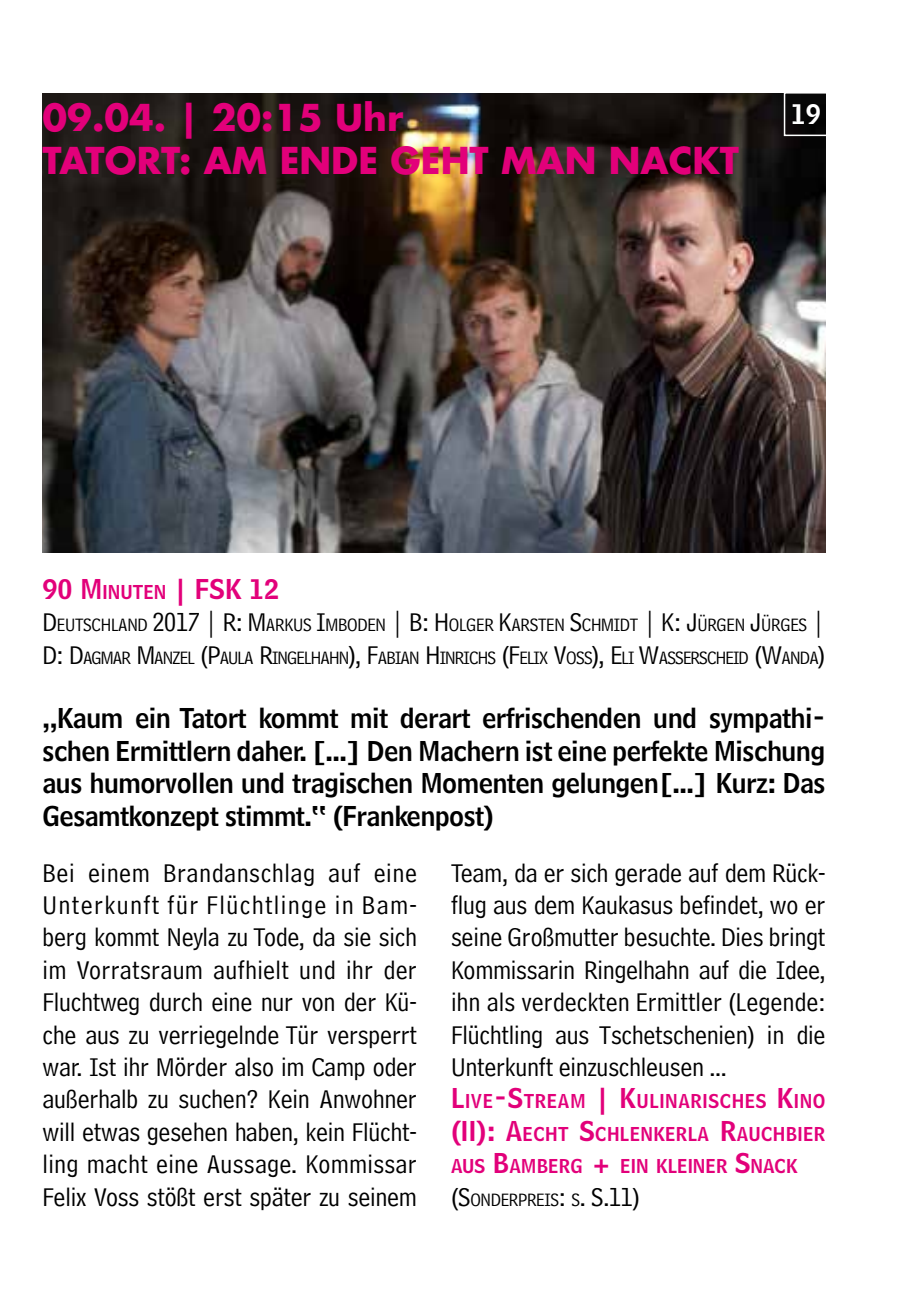
<style>
.page{position:relative;width:919px;height:1310px;background:#fff}
.page>*{position:absolute;margin:0;border:0;box-sizing:border-box;transform-origin:0 0}
.t1{font:700 36px "Futura Std";color:#e2007a}
.t2{font:27px/32.4px "Bell Centennial Address";letter-spacing:-.01em;color:#000;text-align:justify}
.t3{font:27px/32.4px "Bell Centennial Name And Number";letter-spacing:-.02em;color:#000;text-align:justify}
.t4{font:27px "Bell Centennial Name And Number";color:#e2007a}
.t5{font:27px "Bell Centennial Name And Number";color:#fff}
.t6{font:18.9px/32.4px "Bell Centennial Address";letter-spacing:-.015em;color:#000}
.t7{font:18.9px/32.4px "Bell Centennial Name And Number";letter-spacing:.015em;color:#e2007a;text-align:justify}
.s1{font-size:18.9px}
.s2{font-size:27px}
</style>
<div class="page">
<img style="left:43px;top:94px;width:782px;height:459px">
<div style="left:783px;top:92px;width:44px;height:44px;border:2px solid #fff"></div>
<h1 class="t1" style="left:43px;top:94px;width:362px">09.04. | 20:15 Uhr</h1>
<p class="t5" style="left:790px;top:97px;width:32px">19</p>
<h1 class="t1" style="left:43px;top:137px;width:697px">TATORT: AM ENDE GEHT MAN NACKT</h1>
<p class="t4" style="left:43px;top:572px;width:238px">90 M<span class="s1">INUTEN</span> | FSK 12</p>
<p class="t6" style="left:43px;top:609px;width:784px"><span class="s2">D</span> EUTSCHLAND <span class="s2">2017 | R: M</span>ARKUS <span class="s2">I</span>MBODEN <span class="s2">| B: H</span> OLGER <span class="s2">K</span>ARSTEN <span class="s2">S</span>CHMIDT <span class="s2">| K: J</span>ÜRGEN <span class="s2">J</span>ÜRGES <span class="s2">|<br>D: D</span>AG MAR <span class="s2">M</span>ANZEL <span class="s2">(P</span>AU LA <span class="s2">R</span>INGELHAHN<span class="s2">), F</span>ABIAN <span class="s2">H</span> INRICHS <span class="s2">(F</span>ELIX <span class="s2">V</span>OSS<span class="s2">), E</span>LI <span class="s2">W</span>ASSERSCHEID <span class="s2">(W</span>ANDA<span class="s2">)</span></p>
<p class="t3" style="left:43px;top:702px;width:784px">„Kaum ein Tatort kommt mit derart erfrischenden und sympathi&shy;schen Ermittlern daher. [...] Den Machern ist eine perfekte Mischung aus humorvollen und tragischen Momenten gelungen[...] Kurz: Das Gesamtkonzept stimmt.“ (Frankenpost)</p>
<p class="t2" style="left:451px;top:856px;width:376px">Team, da er sich gerade auf dem Rück&shy;flug aus dem Kaukasus befindet, wo er seine Großmutter besuchte. Dies bringt Kommissarin Ringelhahn auf die Idee, ihn als verdeckten Ermittler (Legende:<br>Flüchtling aus Tschetschenien) in die Unterkunft einzuschleusen ...</p>
<p class="t7" style="left:451px;top:1085px;width:376px"><span class="s2">L</span>IVE<span class="s2">-S</span>TREAM <span class="s2">| K</span>ULINARISCHES <span class="s2">K</span>INO <span class="s2">(II): A</span>ECHT <span class="s2">S</span>CHLENKERLA <span class="s2">R</span>AUCHBIER AUS <span class="s2">B</span>AM BERG <span class="s2">+</span> EIN KLEINER <span class="s2">S</span>NACK</p>
<p class="t6" style="left:451px;top:1183px;width:190px"><span class="s2">(S</span>ONDERPREIS<span class="s2">:</span> S<span class="s2">. S.11)</span></p>
<p class="t2" style="left:43px;top:856px;width:376px">Bei einem Brandanschlag auf eine Unterkunft für Flüchtlinge in Bam&shy;berg kommt Neyla zu Tode, da sie sich im Vorratsraum aufhielt und ihr der Fluchtweg durch eine nur von der Kü&shy;che aus zu verriegelnde Tür versperrt war. Ist ihr Mörder also im Camp oder außerhalb zu suchen? Kein Anwohner will etwas gesehen haben, kein Flücht&shy;ling macht eine Aussage. Kommissar Felix Voss stößt erst später zu seinem</p>
</div>
